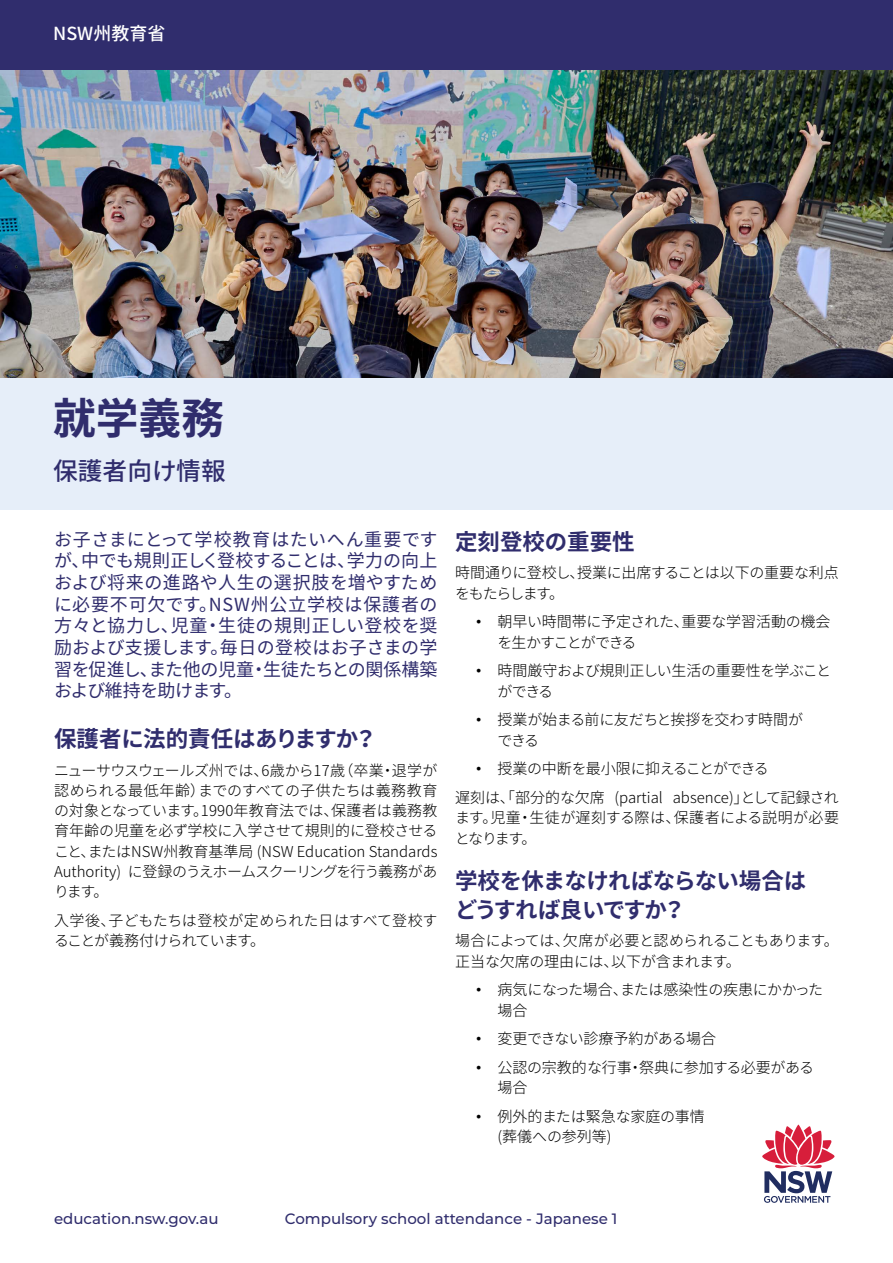
<style>
.page{position:relative;width:893px;height:1263px;background:#fff}
.page>*{position:absolute;margin:0;border:0;box-sizing:border-box;transform-origin:0 0}
.t1{font:700 42.75px "Noto Sans CJ Kjp";color:#302d6d}
.t2{font:500 24.75px "Noto Sans CJ Kjp";color:#302d6d}
.t3{font:700 22.5px/28.5px "Noto Sans CJ Kjp";letter-spacing:-.035em;color:#302d6d}
.t4{font:700 22.5px "Noto Sans CJ Kjp";letter-spacing:-.01em;color:#302d6d}
.Intro_heading{font:18px/21.6px "Noto Sans CJ Kjp";letter-spacing:-.015em;color:#302d6d;text-align:justify}
.t5{font:500 18px "Noto Sans CJ Kjp";color:#fff}
.Body{font:300 15px/20.2px "Noto Sans CJ Kjp";letter-spacing:-.02em;color:#000}
.t6{font:500 15px "Montserrat";color:#302d6d}
.Body-2{font:300 15px/20.2px "Noto Sans CJ Kjp";color:#000}
.s1{font-family:"Arial";font-weight:400}
</style>
<div class="page">
<div style="left:0;top:0;width:893px;height:71px;background:#302d6d"></div>
<svg style="left:762px;top:1124px;width:73px;height:79px"></svg>
<img style="left:0;top:70px;width:893px;height:308px">
<div style="left:0;top:378px;width:893px;height:132px;background:#e6eef9"></div>
<p class="t5" style="left:53px;top:23px;width:114px">NSW州教育省</p>
<h1 class="t1" style="left:53px;top:394px;width:172px">就学義務</h1>
<h2 class="t2" style="left:53px;top:456px;width:174px">保護者向け情報</h2>
<p class="Intro_heading" style="left:54px;top:529px;width:385px">お子さまにとって学校教育はたいへん重要ですが、中でも規則正しく登校することは、学力の向上および将来の進路や人生の選択肢を増やすために必要不可欠です。NSW州公立学校は保護者の方々と協力し、児童・生徒の規則正しい登校を奨励および支援します。毎日の登校はお子さまの学習を促進し、また他の児童・生徒たちとの関係構築および維持を助けます。</p>
<h3 class="t4" style="left:54px;top:726px;width:325px">保護者に法的責任はありますか？</h3>
<p class="Body" style="left:54px;top:760px;width:385px;text-align:justify">ニューサウスウェールズ州では、6歳から17歳（卒業・退学が認められる最低年齢）までのすべての子供たちは義務教育の対象となっています。1990年教育法では、保護者は義務教育年齢の児童を必ず学校に入学させて規則的に登校させること、またはNSW州教育基準局 (NSW Education Standards Authority) に登録のうえホームスクーリングを行う義務があります。</p>
<p class="Body" style="left:54px;top:910px;width:385px">入学後、子どもたちは登校が定められた日はすべて登校することが義務付けられています。</p>
<h3 class="t4" style="left:455px;top:529px;width:181px">定刻登校の重要性</h3>
<p class="Body" style="left:455px;top:563px;width:385px">時間通りに登校し、授業に出席することは以下の重要な利点をもたらします。</p>
<p class="Body" style="left:497px;top:612px;width:334px;text-indent:-21px"><span class="s1">•</span> 朝早い時間帯に予定された、重要な学習活動の機会を生かすことができる</p>
<p class="Body" style="left:497px;top:661px;width:335px;text-indent:-21px"><span class="s1">•</span> 時間厳守および規則正しい生活の重要性を学ぶことができる</p>
<p class="Body" style="left:497px;top:710px;width:307px;text-indent:-21px"><span class="s1">•</span> 授業が始まる前に友だちと挨拶を交わす時間ができる</p>
<p class="Body" style="left:476px;top:759px;width:294px"><span class="s1">•</span> 授業の中断を最小限に抑えることができる</p>
<p class="Body" style="left:455px;top:788px;width:385px;text-align:justify">遅刻は、「部分的な欠席 (partial absence)」として記録されます。児童・生徒が遅刻する際は、保護者による説明が必要となります。</p>
<h3 class="t3" style="left:455px;top:867px;width:353px">学校を休まなければならない場合はどうすれば良いですか？</h3>
<p class="Body" style="left:455px;top:931px;width:385px">場合によっては、欠席が必要と認められることもあります。正当な欠席の理由には、以下が含まれます。</p>
<p class="Body" style="left:497px;top:980px;width:327px;text-indent:-21px"><span class="s1">•</span> 病気になった場合、または感染性の疾患にかかった場合</p>
<p class="Body" style="left:476px;top:1029px;width:241px"><span class="s1">•</span> 変更できない診療予約がある場合</p>
<p class="Body" style="left:497px;top:1058px;width:318px;text-indent:-21px"><span class="s1">•</span> 公認の宗教的な行事・祭典に参加する必要がある場合</p>
<p class="Body-2" style="left:497px;top:1107px;width:209px;text-indent:-21px"><span class="s1">•</span> 例外的または緊急な家庭の事情(葬儀への参列等)</p>
<p class="t6" style="left:54px;top:1208px;width:166px">education.nsw.gov.au</p>
<p class="t6" style="left:285px;top:1208px;width:334px">Compulsory school attendance - Japanese 1</p>
</div>
